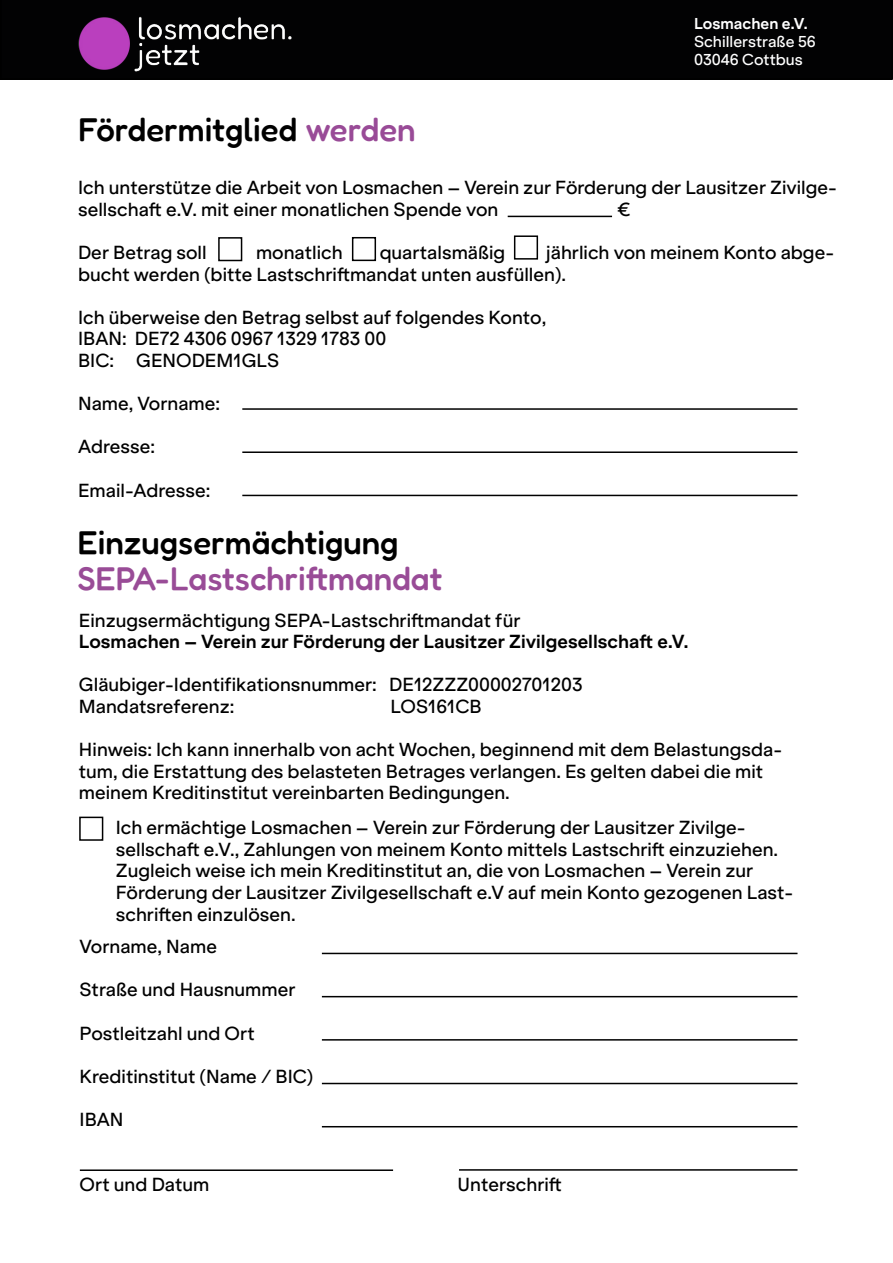
<style>
.page{position:relative;width:893px;height:1263px;background:#fff}
.page>*{position:absolute;margin:0;border:0;box-sizing:border-box;transform-origin:0 0}
.t1{font:300 33px "Fredoka";color:#000}
.t2{font:300 33px "Fredoka";color:#994c97}
.t3{font:500 18px/21.6px "Klarheit Grotesk";color:#000}
.t4{font:700 18px "Klarheit Grotesk";color:#000}
.t5{font:500 15px/18px "Klarheit Grotesk";color:#fff}
.t6{font:700 15px "Klarheit Grotesk";color:#fff}
.s1{color:#994b97}
</style>
<div class="page">
<div style="left:0;top:0;width:893px;height:80px;background:#020203"></div>
<img style="left:77px;top:15px;width:232px;height:63px">
<hr style="left:508px;top:216px;width:104px;height:1px;background:#000">
<div style="left:218px;top:237px;width:24px;height:24px;border:2px solid #000"></div>
<div style="left:352px;top:237px;width:24px;height:24px;border:2px solid #000"></div>
<div style="left:514px;top:235px;width:24px;height:25px;border:2px solid #000"></div>
<hr style="left:242px;top:408px;width:555px;height:2px;background:#000">
<hr style="left:242px;top:451px;width:555px;height:2px;background:#000">
<hr style="left:242px;top:495px;width:555px;height:1px;background:#000">
<hr style="left:322px;top:953px;width:475px;height:1px;background:#000">
<hr style="left:322px;top:996px;width:475px;height:1px;background:#000">
<hr style="left:322px;top:1039px;width:475px;height:1px;background:#000">
<hr style="left:322px;top:1083px;width:475px;height:1px;background:#000">
<hr style="left:322px;top:1126px;width:475px;height:1px;background:#000">
<hr style="left:459px;top:1169px;width:338px;height:2px;background:#000">
<hr style="left:80px;top:1169px;width:313px;height:2px;background:#000">
<div style="left:79px;top:817px;width:24px;height:24px;border:2px solid #000"></div>
<h1 class="t1" style="left:78px;top:110px;width:339px">Fördermitglied <span class="s1">werden</span></h1>
<p class="t6" style="left:694px;top:11px;width:115px">Losmachen e.V.</p>
<p class="t5" style="left:694px;top:31px;width:123px">Schillerstraße 56<br>03046 Cottbus</p>
<p class="t3" style="left:78px;top:175px;width:760px">Ich unterstütze die Arbeit von Losmachen – Verein zur Förderung der Lausitzer Zivilge&shy;sellschaft e.V. mit einer monatlichen Spende von</p>
<p class="t3" style="left:617px;top:197px;width:14px">€</p>
<p class="t3" style="left:78px;top:240px;width:130px">Der Betrag soll</p>
<p class="t3" style="left:256px;top:240px;width:88px">monatlich</p>
<p class="t3" style="left:380px;top:240px;width:127px">quartalsmäßig</p>
<p class="t3" style="left:78px;top:240px;width:758px;text-indent:468px">jährlich von meinem Konto abge&shy;bucht werden (bitte Lastschriftmandat unten ausfüllen).</p>
<p class="t3" style="left:78px;top:305px;width:470px">Ich überweise den Betrag selbst auf folgendes Konto,<br>IBAN: DE72 4306 0967 1329 1783 00<br>BIC: GENODEM1GLS</p>
<p class="t3" style="left:78px;top:391px;width:144px">Name, Vorname:</p>
<p class="t3" style="left:78px;top:434px;width:79px">Adresse:</p>
<p class="t3" style="left:78px;top:477px;width:134px">Email-Adresse:</p>
<h1 class="t1" style="left:77px;top:522px;width:323px">Einzugsermächtigung</h1>
<h1 class="t2" style="left:77px;top:558px;width:367px">SEPA-Lastschriftmandat</h1>
<p class="t3" style="left:79px;top:607px;width:443px">Einzugsermächtigung SEPA-Lastschriftmandat für</p>
<p class="t4" style="left:79px;top:627px;width:611px">Losmachen – Verein zur Förderung der Lausitzer Zivilgesellschaft e.V.</p>
<p class="t3" style="left:79px;top:672px;width:505px">Gläubiger-Identifikationsnummer: DE12ZZZ00002701203<br>Mandatsreferenz:</p>
<p class="t3" style="left:391px;top:694px;width:93px">LOS161CB</p>
<p class="t3" style="left:79px;top:737px;width:705px">Hinweis: Ich kann innerhalb von acht Wochen, beginnend mit dem Belastungsda&shy;tum, die Erstattung des belasteten Betrages verlangen. Es gelten dabei die mit meinem Kreditinstitut vereinbarten Bedingungen.</p>
<p class="t3" style="left:116px;top:815px;width:679px">Ich ermächtige Losmachen – Verein zur Förderung der Lausitzer Zivilge&shy;sellschaft e.V., Zahlungen von meinem Konto mittels Lastschrift einzuziehen.<br>Zugleich weise ich mein Kreditinstitut an, die von Losmachen – Verein zur Förderung der Lausitzer Zivilgesellschaft e.V auf mein Konto gezogenen Last&shy;schriften einzulösen.</p>
<p class="t3" style="left:80px;top:934px;width:139px">Vorname, Name</p>
<p class="t3" style="left:80px;top:977px;width:217px">Straße und Hausnummer</p>
<p class="t3" style="left:80px;top:1020px;width:177px">Postleitzahl und Ort</p>
<p class="t3" style="left:80px;top:1064px;width:235px">Kreditinstitut (Name / BIC)</p>
<p class="t3" style="left:80px;top:1107px;width:46px">IBAN</p>
<p class="t3" style="left:80px;top:1172px;width:131px">Ort und Datum</p>
<p class="t3" style="left:458px;top:1172px;width:106px">Unterschrift</p>
</div>
